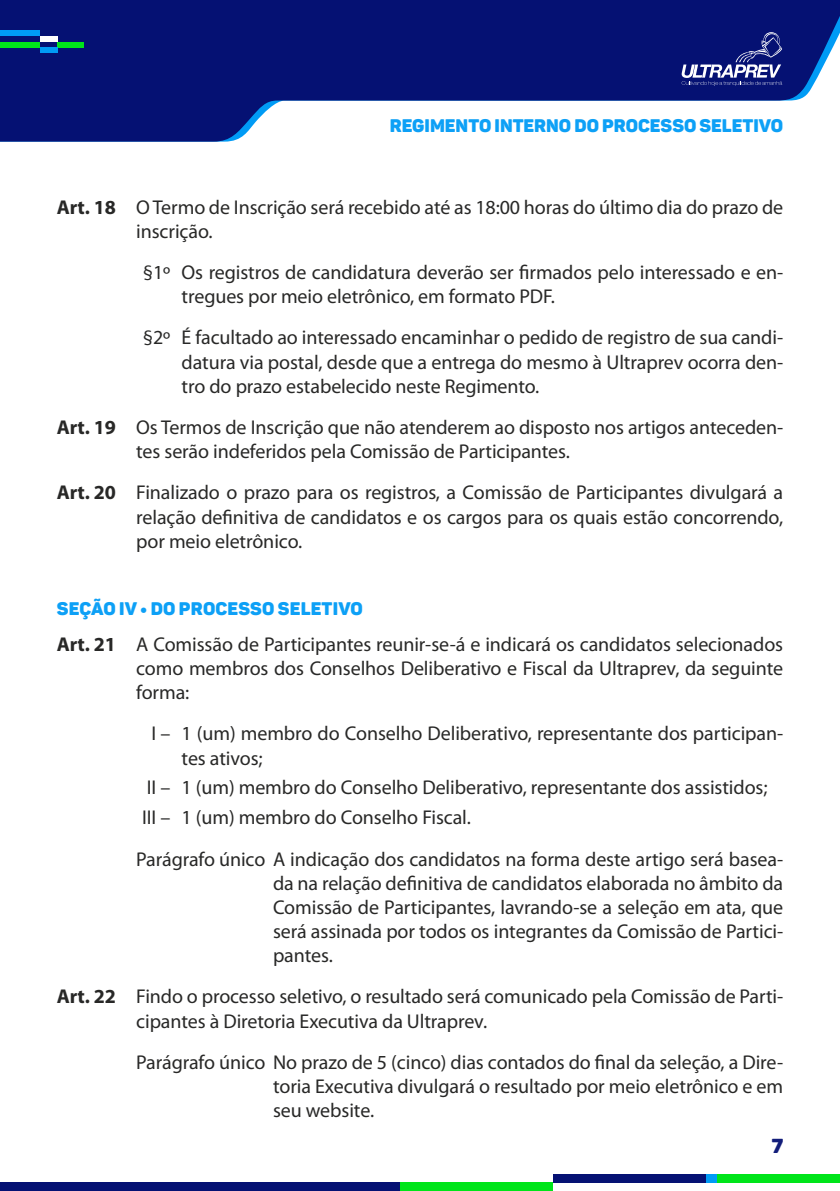
<style>
.page{position:relative;width:840px;height:1191px;background:#fff}
.page>*{position:absolute;margin:0;border:0;box-sizing:border-box;transform-origin:0 0}
.t1{font:20px/24.2px "Myriad Pro";letter-spacing:-.005em;color:#282827}
.t2{font:900 20px "Panton Demo";color:#121d7a}
.t3{font:900 18px "Panton Demo";color:#0da0f6}
.s1{font-weight:700}
</style>
<div class="page">
<svg style="left:0;top:0;width:839px;height:142px;fill:#051173"></svg>
<div style="left:0;top:42px;width:40px;height:6px;background:#00e51a"></div>
<div style="left:57px;top:42px;width:26px;height:6px;background:#00e51a"></div>
<div style="left:0;top:30px;width:40px;height:6px;background:#009bf5"></div>
<div style="left:40px;top:36px;width:17px;height:6px;background:#fff"></div>
<div style="left:40px;top:47px;width:17px;height:6px;background:#009bf5"></div>
<svg style="left:681px;top:32px;width:100px;height:54px;background:#303a8b"></svg>
<div style="left:716px;top:1174px;width:123px;height:9px;background:#00e51a"></div>
<div style="left:399px;top:1182px;width:153px;height:9px;background:#00e51a"></div>
<div style="left:705px;top:1174px;width:11px;height:9px;background:#009bf5"></div>
<div style="left:0;top:1182px;width:399px;height:9px;background:#051173"></div>
<div style="left:552px;top:1174px;width:153px;height:9px;background:#051173"></div>
<p class="t3" style="left:389px;top:114px;width:394px">REGIMENTO INTERNO DO PROCESSO SELETIVO</p>
<p class="t1" style="left:136px;top:194px;width:648px;text-indent:-79px"><span class="s1">Art. 18</span> O Termo de Inscrição será recebido até as 18:00 horas do último dia do prazo de inscrição.</p>
<p class="t1" style="left:181px;top:260px;width:602px;text-indent:-39px">§1º Os registros de candidatura deverão ser firmados pelo interessado e en&shy;tregues por meio eletrônico, em formato PDF.</p>
<p class="t1" style="left:181px;top:325px;width:602px;text-align:justify;text-indent:-39px">§2º É facultado ao interessado encaminhar o pedido de registro de sua candi&shy;datura via postal, desde que a entrega do mesmo à Ultraprev ocorra den&shy;tro do prazo estabelecido neste Regimento.</p>
<p class="t1" style="left:136px;top:415px;width:648px;text-indent:-79px"><span class="s1">Art. 19</span> Os Termos de Inscrição que não atenderem ao disposto nos artigos anteceden&shy;tes serão indeferidos pela Comissão de Participantes.</p>
<p class="t1" style="left:136px;top:480px;width:648px;text-align:justify;text-indent:-79px"><span class="s1">Art. 20</span> Finalizado o prazo para os registros, a Comissão de Participantes divulgará a relação definitiva de candidatos e os cargos para os quais estão concorrendo, por meio eletrônico.</p>
<p class="t3" style="left:57px;top:597px;width:307px">SEÇÃO IV • DO PROCESSO SELETIVO</p>
<p class="t1" style="left:136px;top:631px;width:648px;text-align:justify;text-indent:-79px"><span class="s1">Art. 21</span> A Comissão de Participantes reunir-se-á e indicará os candidatos selecionados como membros dos Conselhos Deliberativo e Fiscal da Ultraprev, da seguinte forma:</p>
<p class="t1" style="left:181px;top:721px;width:603px;text-indent:-30px">I – 1 (um) membro do Conselho Deliberativo, representante dos participan&shy;tes ativos;</p>
<p class="t1" style="left:142px;top:772px;width:626px;line-height:29.8px">II – 1 (um) membro do Conselho Deliberativo, representante dos assistidos;<br>III – 1 (um) membro do Conselho Fiscal.</p>
<p class="t1" style="left:273px;top:846px;width:511px;text-align:justify;text-indent:-137px">Parágrafo único A indicação dos candidatos na forma deste artigo será basea&shy;da na relação definitiva de candidatos elaborada no âmbito da Comissão de Participantes, lavrando-se a seleção em ata, que será assinada por todos os integrantes da Comissão de Partici&shy;pantes.</p>
<p class="t1" style="left:136px;top:984px;width:648px;text-indent:-79px"><span class="s1">Art. 22</span> Findo o processo seletivo, o resultado será comunicado pela Comissão de Parti&shy;cipantes à Diretoria Executiva da Ultraprev.</p>
<p class="t1" style="left:273px;top:1049px;width:511px;text-align:justify;text-indent:-137px">Parágrafo único No prazo de 5 (cinco) dias contados do final da seleção, a Dire&shy;toria Executiva divulgará o resultado por meio eletrônico e em seu website.</p>
<p class="t2" style="left:771px;top:1133px;width:13px">7</p>
</div>
